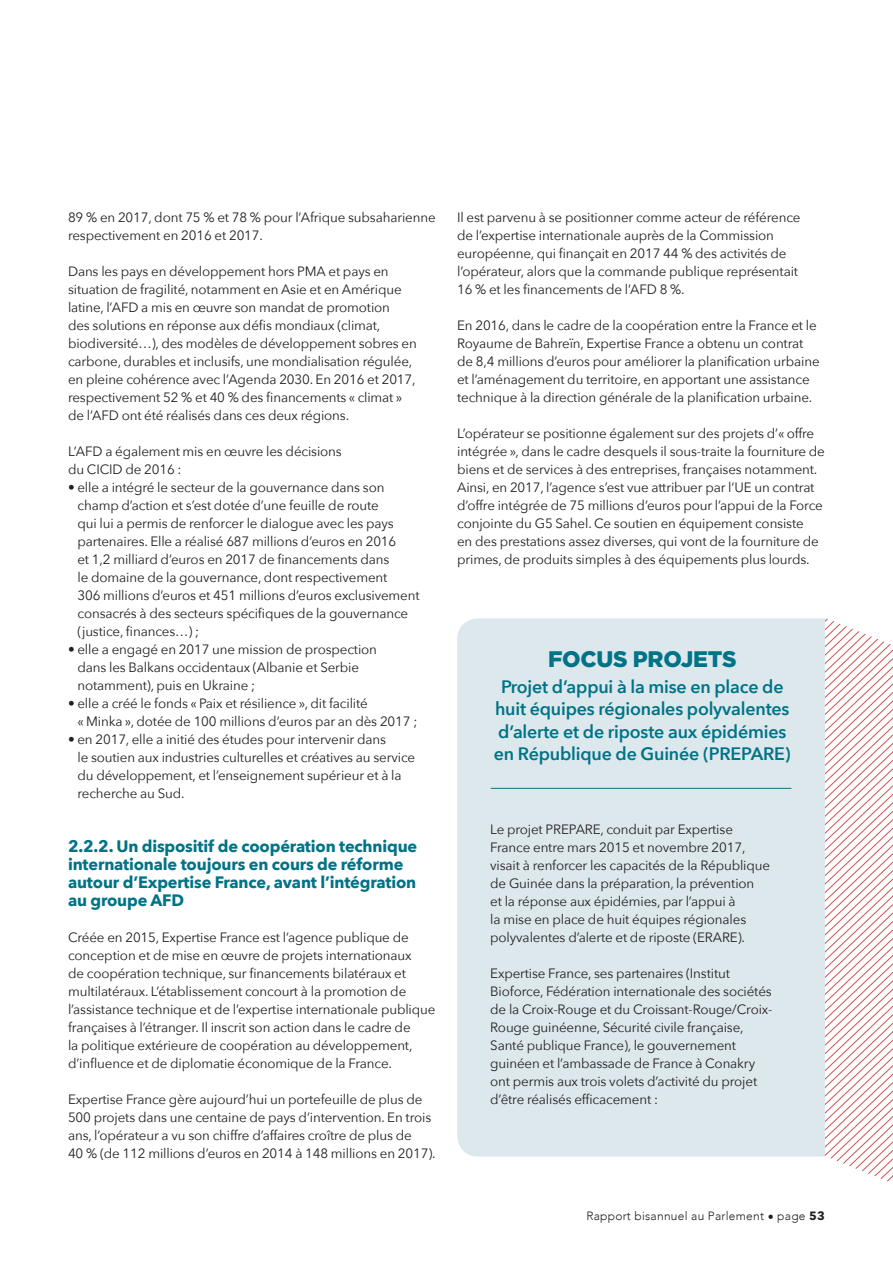
<style>
.page{position:relative;width:893px;height:1263px;background:#fff}
.page>*{position:absolute;margin:0;border:0;box-sizing:border-box;transform-origin:0 0}
.t1{font:900 22.5px "Gotham";letter-spacing:-.01em;color:#007386}
.t2{font:600 18px/22.5px "Avenir Next";letter-spacing:-.01em;color:#007386;text-align:center}
.niveau_2{font:700 16.5px/18px "Avenir Next";letter-spacing:-.01em;color:#007386}
.texte_courant{font:13.5px/18px "Avenir Next";letter-spacing:-.01em;color:#231f20}
.t3{font:300 12px "Avenir";letter-spacing:.02em;color:#231f20}
.s1{font-family:"Avenir Next";font-weight:700}
</style>
<div class="page">
<div style="left:457px;top:618px;width:368px;height:539px;background:#dde8ed"></div>
<svg style="left:825px;top:618px;width:68px;height:564px"></svg>
<hr style="left:491px;top:788px;width:300px;height:1px;background:#007386">
<p class="texte_courant" style="left:68px;top:207px;width:369px">89 % en 2017, dont 75 % et 78 % pour l’Afrique subsaharienne respectivement en 2016 et 2017.</p>
<p class="texte_courant" style="left:68px;top:261px;width:350px">Dans les pays en développement hors PMA et pays en situation de fragilité, notamment en Asie et en Amérique latine, l’AFD a mis en œuvre son mandat de promotion<br>des solutions en réponse aux défis mondiaux (climat, biodiversité…), des modèles de développement sobres en carbone, durables et inclusifs, une mondialisation régulée, en pleine cohérence avec l’Agenda 2030. En 2016 et 2017, respectivement 52 % et 40 % des financements « climat » de l’AFD ont été réalisés dans ces deux régions.</p>
<p class="texte_courant" style="left:68px;top:441px;width:275px">L’AFD a également mis en œuvre les décisions du CICID de 2016 :</p>
<p class="texte_courant" style="left:77px;top:477px;width:344px;text-indent:-9px">• elle a intégré le secteur de la gouvernance dans son champ d’action et s’est dotée d’une feuille de route<br>qui lui a permis de renforcer le dialogue avec les pays partenaires. Elle a réalisé 687 millions d’euros en 2016<br>et 1,2 milliard d’euros en 2017 de financements dans<br>le domaine de la gouvernance, dont respectivement<br>306 millions d’euros et 451 millions d’euros exclusivement consacrés à des secteurs spécifiques de la gouvernance (justice, finances…) ;</p>
<p class="texte_courant" style="left:77px;top:639px;width:301px;text-indent:-9px">• elle a engagé en 2017 une mission de prospection dans les Balkans occidentaux (Albanie et Serbie notamment), puis en Ukraine ;</p>
<p class="texte_courant" style="left:77px;top:693px;width:341px;text-indent:-9px">• elle a créé le fonds « Paix et résilience », dit facilité<br>« Minka », dotée de 100 millions d’euros par an dès 2017 ;</p>
<p class="texte_courant" style="left:77px;top:729px;width:339px;text-indent:-9px">• en 2017, elle a initié des études pour intervenir dans<br>le soutien aux industries culturelles et créatives au service du développement, et l’enseignement supérieur et à la recherche au Sud.</p>
<p class="niveau_2" style="left:68px;top:837px;width:351px">2.2.2. Un dispositif de coopération technique internationale toujours en cours de réforme autour d’Expertise France, avant l’intégration au groupe AFD</p>
<p class="texte_courant" style="left:68px;top:927px;width:369px">Créée en 2015, Expertise France est l’agence publique de conception et de mise en œuvre de projets internationaux<br>de coopération technique, sur financements bilatéraux et multilatéraux. L’établissement concourt à la promotion de l’assistance technique et de l’expertise internationale publique françaises à l’étranger. Il inscrit son action dans le cadre de<br>la politique extérieure de coopération au développement, d’influence et de diplomatie économique de la France.</p>
<p class="texte_courant" style="left:68px;top:1089px;width:369px">Expertise France gère aujourd’hui un portefeuille de plus de 500 projets dans une centaine de pays d’intervention. En trois ans, l’opérateur a vu son chiffre d’affaires croître de plus de<br>40 % (de 112 millions d’euros en 2014 à 148 millions en 2017).</p>
<p class="texte_courant" style="left:457px;top:207px;width:345px">Il est parvenu à se positionner comme acteur de référence de l’expertise internationale auprès de la Commission européenne, qui finançait en 2017 44 % des activités de l’opérateur, alors que la commande publique représentait 16 % et les financements de l’AFD 8 %.</p>
<p class="texte_courant" style="left:457px;top:315px;width:364px">En 2016, dans le cadre de la coopération entre la France et le Royaume de Bahreïn, Expertise France a obtenu un contrat de 8,4 millions d’euros pour améliorer la planification urbaine et l’aménagement du territoire, en apportant une assistance technique à la direction générale de la planification urbaine.</p>
<p class="texte_courant" style="left:457px;top:423px;width:369px">L’opérateur se positionne également sur des projets d’« offre intégrée », dans le cadre desquels il sous-traite la fourniture de biens et de services à des entreprises, françaises notamment.<br>Ainsi, en 2017, l’agence s’est vue attribuer par l’UE un contrat d’offre intégrée de 75 millions d’euros pour l’appui de la Force conjointe du G5 Sahel. Ce soutien en équipement consiste<br>en des prestations assez diverses, qui vont de la fourniture de primes, de produits simples à des équipements plus lourds.</p>
<p class="t1" style="left:548px;top:644px;width:190px">FOCUS PROJETS</p>
<p class="t2" style="left:494px;top:675px;width:298px">Projet d’appui à la mise en place de huit équipes régionales polyvalentes d’alerte et de riposte aux épidémies en République de Guinée (PREPARE)</p>
<p class="texte_courant" style="left:490px;top:819px;width:281px">Le projet PREPARE, conduit par Expertise France entre mars 2015 et novembre 2017, visait à renforcer les capacités de la République de Guinée dans la préparation, la prévention<br>et la réponse aux épidémies, par l’appui à<br>la mise en place de huit équipes régionales polyvalentes d’alerte et de riposte (ERARE).</p>
<p class="texte_courant" style="left:490px;top:963px;width:284px">Expertise France, ses partenaires (Institut Bioforce, Fédération internationale des sociétés de la Croix-Rouge et du Croissant-Rouge/Croix-Rouge guinéenne, Sécurité civile française, Santé publique France), le gouvernement guinéen et l’ambassade de France à Conakry ont permis aux trois volets d’activité du projet d’être réalisés efficacement :</p>
<p class="t3" style="left:586px;top:1208px;width:240px">Rapport bisannuel au Parlement • page <span class="s1">53</span></p>
</div>
